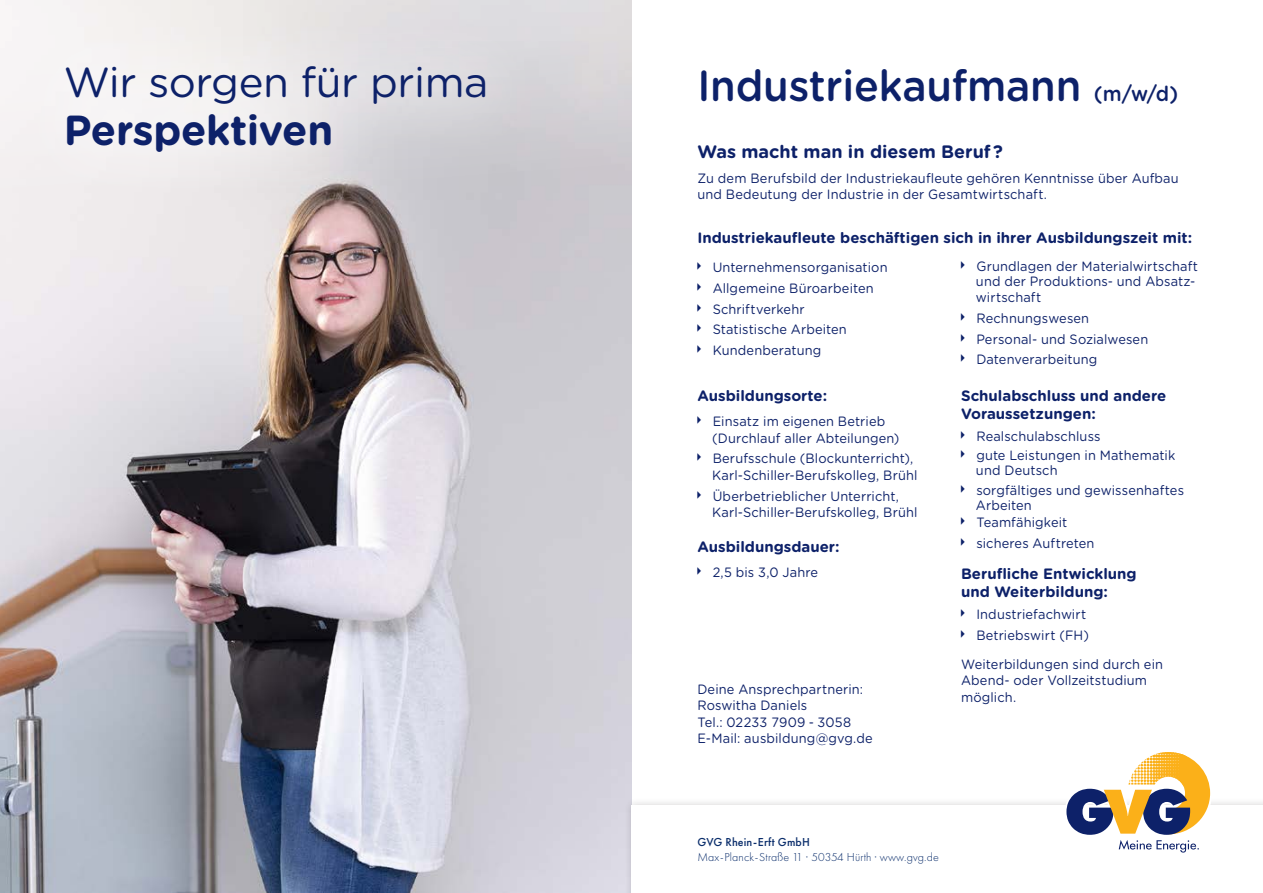
<style>
.page{position:relative;width:1263px;height:893px;background:#fff}
.page>*{position:absolute;margin:0;border:0;box-sizing:border-box;transform-origin:0 0}
.t1{font:500 43.5px "Gotham Rounded";letter-spacing:-.005em;color:#0d2169;scale:.95 1}
.t2{font:42px "Gotham Rounded";letter-spacing:-.01em;color:#0d2169}
.t3{font:700 42px "Gotham Rounded";letter-spacing:-.01em;color:#0d2169}
.t4{font:700 18px "Gotham Rounded";color:#0d2169}
.t5{font:700 15px/18px "Gotham Rounded";color:#0d2169}
.t6{font:13.5px/16.5px "Gotham Rounded";letter-spacing:.01em;color:#0d2169;scale:.95 1}
.t7{font:300 12px "Futura PT";letter-spacing:.01em;color:#0a2d6b}
.t8{font:500 12px "Futura PT";letter-spacing:.01em;color:#0a2d6b}
.s1{font-size:21px}
</style>
<div class="page">
<img style="left:0;top:272px;width:631px;height:621px">
<svg style="left:0;top:0;width:632px;height:272px;background:#d6d0d2"></svg>
<div style="left:9px;top:11px;width:533px;height:196px;background:#fff;opacity:.87"></div>
<div style="left:624px;top:798px;width:639px;height:95px;background:#231f20;opacity:.2"></div>
<div style="left:631px;top:805px;width:632px;height:88px;background:#fff"></div>
<svg style="left:1065px;top:752px;width:147px;height:101px"></svg>
<h2 class="t2" style="left:64px;top:54px;width:426px">Wir sorgen für prima</h2>
<h2 class="t3" style="left:64px;top:100px;width:271px">Perspektiven</h2>
<h1 class="t1" style="left:697px;top:54px;width:507px">Industriekaufmann <span class="s1">(m/w/d)</span></h1>
<h3 class="t4" style="left:697px;top:138px;width:307px">Was macht man in diesem Beruf ?</h3>
<p class="t6" style="left:697px;top:169px;width:508px">Zu dem Berufsbild der Industriekaufleute gehören Kenntnisse über Aufbau und Bedeutung der Industrie in der Gesamtwirtschaft.</p>
<p class="t5" style="left:697px;top:228px;width:496px">Industriekaufleute beschäftigen sich in ihrer Ausbildungszeit mit:</p>
<p class="t6" style="left:713px;top:256px;width:186px;line-height:20.7px">Unternehmensorganisation<br>Allgemeine Büroarbeiten<br>Schriftverkehr<br>Statistische Arbeiten<br>Kundenberatung</p>
<p class="t6" style="left:976px;top:258px;width:235px;line-height:15px">Grundlagen der Materialwirtschaft und der Produktions- und Absatz-</p>
<p class="t6" style="left:976px;top:286px;width:183px;line-height:20.7px">wirtschaft<br>Rechnungswesen<br>Personal- und Sozialwesen<br>Datenverarbeitung</p>
<p class="t5" style="left:697px;top:386px;width:131px">Ausbildungsorte:</p>
<p class="t6" style="left:712px;top:412px;width:199px">Einsatz im eigenen Betrieb (Durchlauf aller Abteilungen)</p>
<p class="t6" style="left:712px;top:450px;width:218px">Berufsschule (Blockunterricht),<br>Karl-Schiller-Berufskolleg, Brühl</p>
<p class="t6" style="left:712px;top:487px;width:218px">Überbetrieblicher Unterricht,<br>Karl-Schiller-Berufskolleg, Brühl</p>
<p class="t5" style="left:697px;top:537px;width:144px">Ausbildungsdauer:</p>
<p class="t6" style="left:713px;top:563px;width:113px">2,5 bis 3,0 Jahre</p>
<p class="t6" style="left:697px;top:680px;width:186px">Deine Ansprechpartnerin:<br>Roswitha Daniels<br>Tel.: 02233 7909 - 3058<br>E-Mail: ausbildung@gvg.de</p>
<p class="t5" style="left:961px;top:386px;width:207px">Schulabschluss und andere<br>Voraussetzungen:</p>
<p class="t6" style="left:976px;top:426px;width:211px;line-height:19.2px">Realschulabschluss<br>gute Leistungen in Mathematik</p>
<p class="t6" style="left:976px;top:460px;width:221px;line-height:19.2px">und Deutsch<br>sorgfältiges und gewissenhaftes</p>
<p class="t6" style="left:976px;top:495px;width:98px;line-height:17.7px">Arbeiten<br>Teamfähigkeit</p>
<p class="t6" style="left:976px;top:534px;width:126px">sicheres Auftreten</p>
<p class="t5" style="left:961px;top:564px;width:177px">Berufliche Entwicklung und Weiterbildung:</p>
<p class="t6" style="left:976px;top:603px;width:120px;line-height:20.7px">Industriefachwirt<br>Betriebswirt (FH)</p>
<p class="t6" style="left:961px;top:655px;width:214px">Weiterbildungen sind durch ein<br>Abend- oder Vollzeitstudium möglich.</p>
<p class="t8" style="left:697px;top:835px;width:114px">GVG Rhein-Erft GmbH</p>
<p class="t7" style="left:697px;top:850px;width:243px">Max-Planck-Straße 11 · 50354 Hürth · www.gvg.de</p>
</div>
